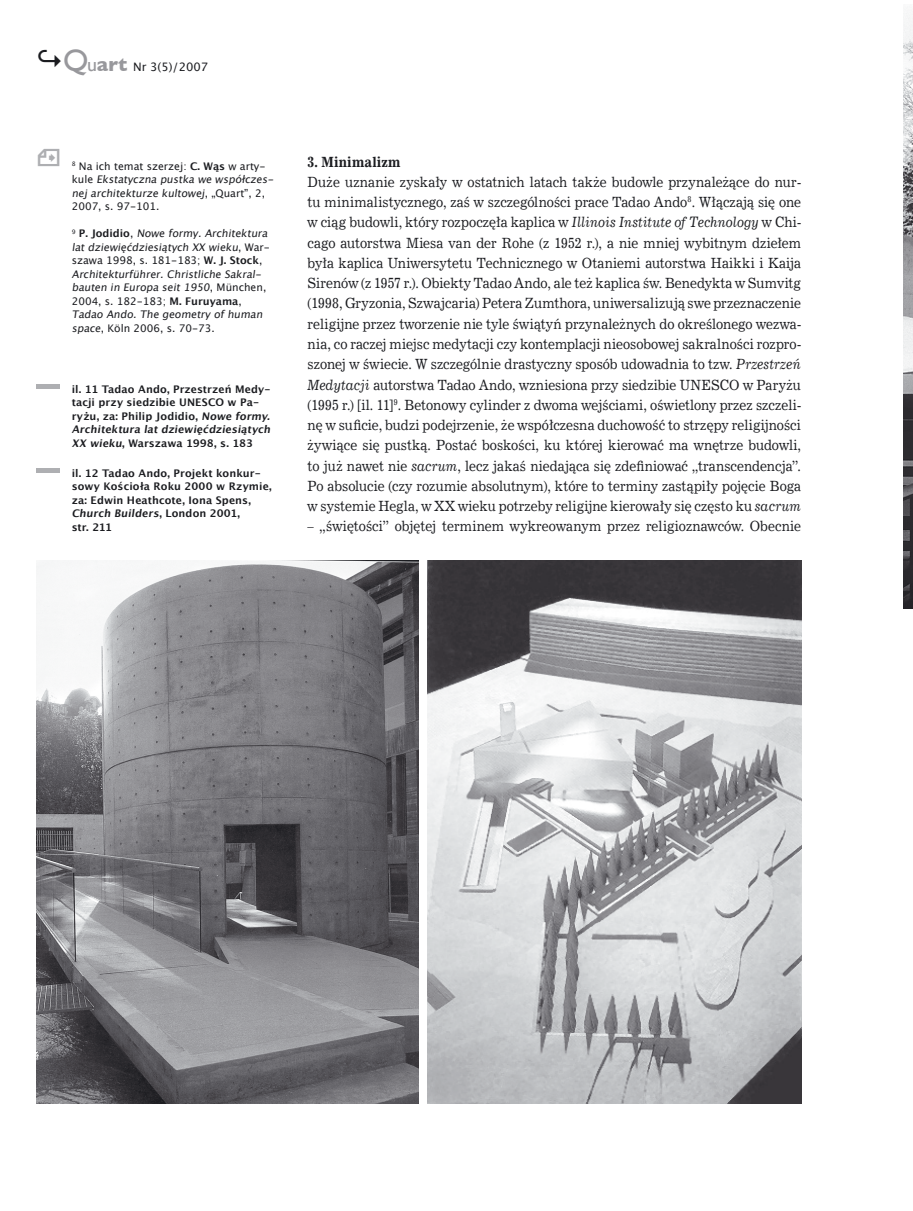
<style>
.page{position:relative;width:913px;height:1211px;background:#fff}
.page>*{position:absolute;margin:0;border:0;box-sizing:border-box;transform-origin:0 0}
.t1{font:14.1px/20.2px "News 702 EU";letter-spacing:.005em;color:#1b1c20;scale:.89 1}
.t2{font:11.7px "Lucida Grande";color:#1b1c20}
.t3{font:10.5px/13.5px "Lucida Grande";color:#1b1c20}
.t4{font:700 10.5px/13.5px "Lucida Grande";letter-spacing:.01em;color:#1b1c20}
.s1{font-weight:700;font-size:27px}
.s2{font-family:"Gill Sans";font-size:30.9px;color:#98989c}
.s3{font-family:"Gill Sans";font-size:19.8px;color:#98989c}
.s4{font-family:"Gill Sans";font-weight:700;font-size:19.8px;color:#98989c}
.s5{font-weight:700}
.s6{font-style:italic}
</style>
<div class="page">
<img style="left:903px;top:13px;width:9px;height:595px">
<img style="left:36px;top:560px;width:382px;height:542px">
<img style="left:427px;top:560px;width:374px;height:542px">
<hr style="left:36px;top:468px;width:24px;height:4px;background:#aeafb2">
<hr style="left:36px;top:384px;width:24px;height:4px;background:#aeafb2">
<p class="t2" style="left:36px;top:61px;width:173px"><span class="s1">↪</span><span class="s2">Q</span><span class="s3">u</span><span class="s4">art</span> Nr 3(5)/2007</p>
<p class="t3" style="left:72px;top:159px;width:206px"><sup>8</sup> Na ich temat szerzej: <span class="s5">C. Wąs</span> w arty-<br>k u l e Ekstatyczna pustka we współczes&shy;nej architekturze kultowej , „ Qu a rt ” , 2 , 2007, s. 97-101.</p>
<p class="t3" style="left:72px;top:227px;width:200px"><sup>9</sup> <span class="s5">P. J o d i d i o</span> , Nowe formy.Architektura latdziewięćdziesiątych XX wieku, Wa r - szawa 1998, s. 181-183; <span class="s5">W. J. Stock</span>, Architekturführer.Christliche Sakral&shy;bauten in Europa seit1950, M ü n c h e n , 2004, s. 182-183; <span class="s5">M. Furuyama</span>, Tadao Ando.The geometry ofhuman space, Köln 2006, s. 70-73.</p>
<p class="t4" style="left:72px;top:382px;width:203px">il. 11 Tadao Ando, Przestrzeń Medy&shy;tacji przy siedzibie UNESCO w Pa&shy;ryżu, za: Philip Jodidio, Nowe formy.<br>Architektura lat dziewięćdziesiątych XX wieku, Warszawa 1998, s. 183</p>
<p class="t4" style="left:72px;top:466px;width:202px">il. 12 Tadao Ando, Projekt konkur&shy;sowy Kościoła Roku 2000 w Rzymie, za: Edwin Heathcote, Iona Spens,<br>Church Builders, Lo n d o n 2 0 0 1 ,<br>str. 211</p>
<p class="t1" style="left:307px;top:152px;width:556px"><span class="s5">3. Minimalizm<br></span>Duże uznanie zyskały w ostatnich latach także budowle przynależące do nur&shy;tu minimalistycznego, zaś w szczególności prace Tadao Ando<sup>8</sup>. Włączają się one w ciąg budowli, który rozpoczęła kaplica w <span class="s6">Illinois Institute of Technology</span> w Chi&shy;cago autorstwa Miesa van der Rohe (z 1952 r.), a nie mniej wybitnym dziełem była kaplica Uniwersytetu Technicznego w Otaniemi autorstwa Haikki i Kaija Sirenów (z 1957 r.). Obiekty Tadao Ando, ale też kaplica św. Benedykta w Sumvitg (1998, Gryzonia, Szwajcaria) Petera Zumthora, uniwersalizują swe przeznaczenie religijne przez tworzenie nie tyle świątyń przynależnych do określonego wezwa&shy;nia, co raczej miejsc medytacji czy kontemplacji nieosobowej sakralności rozpro&shy;szonej w świecie. W szczególnie drastyczny sposób udowadnia to tzw. <span class="s6">Przestrzeń Medytacji</span> autorstwa Tadao Ando, wzniesiona przy siedzibie UNESCO w Paryżu (1995 r.) [il. 11]<sup>9</sup>. Betonowy cylinder z dwoma wejściami, oświetlony przez szczeli&shy;nę w suficie, budzi podejrzenie, że współczesna duchowość to strzępy religijności żywiące się pustką. Postać boskości, ku której kierować ma wnętrze budowli, to już nawet nie <span class="s6">sacrum</span>, lecz jakaś niedająca się zdefiniować „transcendencja”.<br>Po absolucie (czy rozumie absolutnym), które to terminy zastąpiły pojęcie Boga w systemie Hegla, w XX wieku potrzeby religijne kierowały się często ku <span class="s6">sacrum</span></p>
<p class="t1" style="left:307px;top:516px;width:556px">– „świętości” objętej terminem wykreowanym przez religioznawców. Obecnie</p>
</div>
